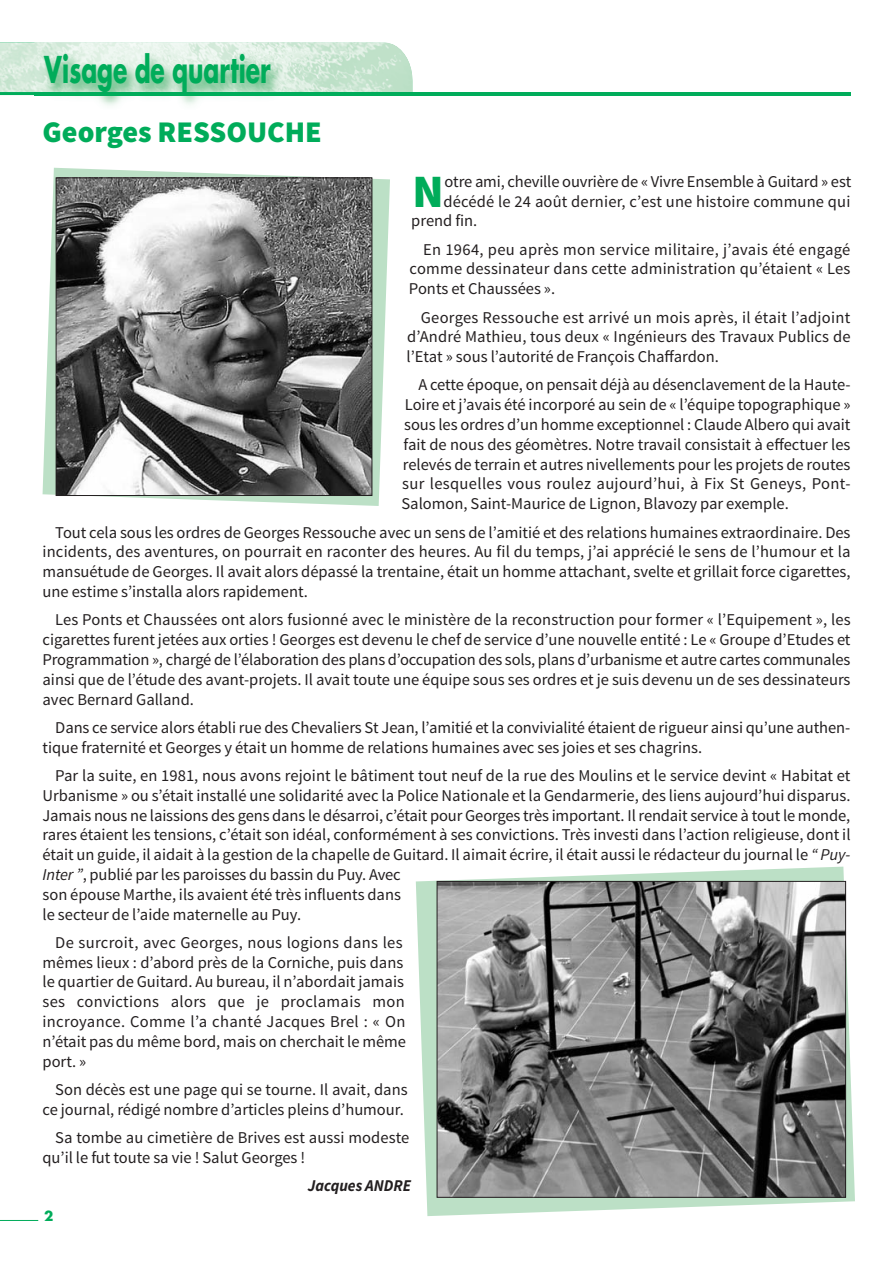
<style>
.page{position:relative;width:893px;height:1263px;background:#fff}
.page>*{position:absolute;margin:0;border:0;box-sizing:border-box;transform-origin:0 0}
.t1{font:900 46.5px "Source Sans Pro";color:#00ac5a}
.t2{font:700 36px "Futura";color:#00ac5a;scale:.65 1}
.t3{font:900 30px "Source Sans Pro";color:#00ac5a}
.t4{font:16.5px/19.8px "Source Sans Pro";color:#231f20;text-align:justify}
.t5{font:italic 700 16.5px "Source Sans Pro";color:#231f20;scale:.95 1}
.t6{font:700 13.5px "Futura";color:#00ac5a}
.s1{font-style:italic}
</style>
<div class="page">
<svg style="left:43px;top:168px;width:347px;height:338px;fill:#bce0c6"></svg>
<img style="left:0;top:43px;width:35px;height:49px">
<hr style="left:0;top:92px;width:850px;height:3px;background:#00ac5a">
<img style="left:35px;top:42px;width:816px;height:54px">
<img style="left:35px;top:43px;width:377px;height:49px">
<img style="left:35px;top:92px;width:815px;height:14px">
<hr style="left:0;top:1220px;width:38px;height:1px;background:#00ac5a">
<img style="left:58px;top:179px;width:312px;height:315px">
<div style="left:56px;top:177px;width:316px;height:319px;border:1px solid #231f20"></div>
<svg style="left:416px;top:867px;width:439px;height:349px;fill:#bce0c6"></svg>
<img style="left:439px;top:883px;width:405px;height:313px">
<div style="left:437px;top:881px;width:409px;height:317px;border:1px solid #231f20"></div>
<h2 class="t2" style="left:44px;top:54px;width:350px">Visage de quartier</h2>
<h3 class="t3" style="left:43px;top:114px;width:281px">Georges RESSOUCHE</h3>
<h1 class="t1" style="left:412px;top:163px;width:33px">N</h1>
<p class="t4" style="left:444px;top:173px;width:408px">otre ami, cheville ouvrière de « Vivre Ensemble à Guitard » est</p>
<p class="t4" style="left:443px;top:193px;width:408px">décédé le 24 août dernier, c’est une histoire commune qui</p>
<p class="t4" style="left:411px;top:212px;width:68px">prend fin.</p>
<p class="t4" style="left:409px;top:241px;width:443px;text-indent:14px">En 1964, peu après mon service militaire, j’avais été engagé comme dessinateur dans cette administration qu’étaient « Les Ponts et Chaussées ».</p>
<p class="t4" style="left:407px;top:309px;width:445px;text-indent:14px">Georges Ressouche est arrivé un mois après, il était l’adjoint d’André Mathieu, tous deux « Ingénieurs des Travaux Publics de l’Etat » sous l’autorité de François Chaffardon.</p>
<p class="t4" style="left:401px;top:376px;width:451px;text-indent:17px">A cette époque, on pensait déjà au désenclavement de la Haute-Loire et j’avais été incorporé au sein de « l’équipe topographique » sous les ordres d’un homme exceptionnel : Claude Albero qui avait fait de nous des géomètres. Notre travail consistait à effectuer les relevés de terrain et autres nivellements pour les projets de routes sur lesquelles vous roulez aujourd’hui, à Fix St Geneys, Pont-Salomon, Saint-Maurice de Lignon, Blavozy par exemple.</p>
<p class="t4" style="left:43px;top:524px;width:809px;text-indent:13px">Tout cela sous les ordres de Georges Ressouche avec un sens de l’amitié et des relations humaines extraordinaire. Des incidents, des aventures, on pourrait en raconter des heures. Au fil du temps, j’ai apprécié le sens de l’humour et la mansuétude de Georges. Il avait alors dépassé la trentaine, était un homme attachant, svelte et grillait force cigarettes, une estime s’installa alors rapidement.</p>
<p class="t4" style="left:43px;top:611px;width:809px;text-indent:13px">Les Ponts et Chaussées ont alors fusionné avec le ministère de la reconstruction pour former « l’Equipement », les cigarettes furent jetées aux orties ! Georges est devenu le chef de service d’une nouvelle entité : Le « Groupe d’Etudes et Programmation », chargé de l’élaboration des plans d’occupation des sols, plans d’urbanisme et autre cartes communales ainsi que de l’étude des avant-projets. Il avait toute une équipe sous ses ordres et je suis devenu un de ses dessinateurs avec Bernard Galland.</p>
<p class="t4" style="left:43px;top:719px;width:809px;text-indent:13px">Dans ce service alors établi rue des Chevaliers St Jean, l’amitié et la convivialité étaient de rigueur ainsi qu’une authen&shy;tique fraternité et Georges y était un homme de relations humaines avec ses joies et ses chagrins.</p>
<p class="t4" style="left:43px;top:767px;width:809px;text-align:left;text-indent:13px">Par la suite, en 1981, nous avons rejoint le bâtiment tout neuf de la rue des Moulins et le service devint « Habitat et Urbanisme » ou s’était installé une solidarité avec la Police Nationale et la Gendarmerie, des liens aujourd’hui disparus.<br>Jamais nous ne laissions des gens dans le désarroi, c’était pour Georges très important. Il rendait service à tout le monde, rares étaient les tensions, c’était son idéal, conformément à ses convictions. Très investi dans l’action religieuse, dont il était un guide, il aidait à la gestion de la chapelle de Guitard. Il aimait écrire, il était aussi le rédacteur du journal le <span class="s1">“ Puy-Inter ”</span>, publié par les paroisses du bassin du Puy. Avec<br>son épouse Marthe, ils avaient été très influents dans<br>le secteur de l’aide maternelle au Puy.</p>
<p class="t4" style="left:43px;top:934px;width:365px;text-align:left;text-indent:13px">De surcroit, avec Georges, nous logions dans les mêmes lieux : d’abord près de la Corniche, puis dans le quartier de Guitard. Au bureau, il n’abordait jamais ses convictions alors que je proclamais mon incroyance. Comme l’a chanté Jacques Brel : « On n’était pas du même bord, mais on cherchait le même port. »</p>
<p class="t4" style="left:43px;top:1081px;width:367px;text-align:right">Son décès est une page qui se tourne. Il avait, dans ce journal, rédigé nombre d’articles pleins d’humour.</p>
<p class="t4" style="left:43px;top:1129px;width:368px;text-indent:13px">Sa tombe au cimetière de Brives est aussi modeste qu’il le fut toute sa vie ! Salut Georges !</p>
<p class="t5" style="left:308px;top:1179px;width:110px">Jacques ANDRE</p>
<p class="t6" style="left:44px;top:1210px;width:11px">2</p>
</div>
